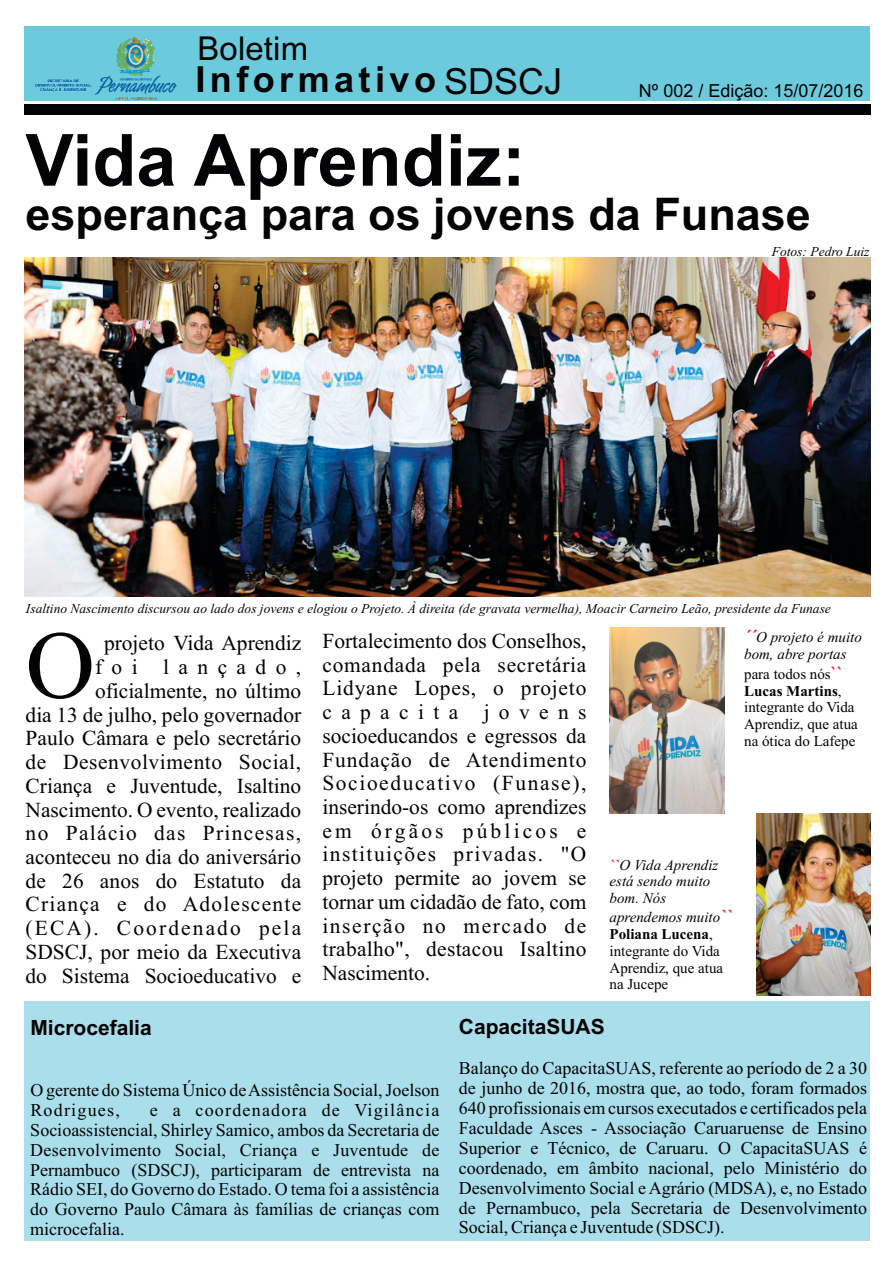
<style>
.page{position:relative;width:893px;height:1263px;background:#fff}
.page>*{position:absolute;margin:0;border:0;box-sizing:border-box;transform-origin:0 0}
.t1{font:96.15px "Times New Roman";color:#020304}
.t2{font:700 72px "Arial";color:#020304}
.t3{font:700 45px "Arial";color:#020304}
.t4{font:700 36px "Arial";letter-spacing:.125em;color:#020304}
.t5{font:32.85px "Arial";letter-spacing:.005em;color:#020304}
.t6{font:21.45px/23.7px "Times New Roman";color:#020304;text-align:right}
.t7{font:700 21px "Arial";color:#020304}
.t8{font:18px/20px "Times New Roman";color:#020304;text-align:justify}
.t9{font:18px "Arial";color:#020304}
.t10{font:italic 700 18px "Times New Roman";color:#ed1c24}
.t11{font:700 18px "Times New Roman";color:#ed1c24}
.t12{font:15px/16.8px "Times New Roman";color:#020304}
.t13{font:italic 15px/17.2px "Times New Roman";color:#020304}
.t14{font:italic 13.5px "Times New Roman";color:#020304}
.s1{font-weight:400}
.s2{font-weight:700}
.s3{font-weight:700;color:#ed1c24}
.s4{font-style:italic}
</style>
<div class="page">
<div style="left:25px;top:1001px;width:845px;height:240px;background:#a9deea"></div>
<div style="left:25px;top:26px;width:845px;height:75px;background:#6bcbdc"></div>
<img style="left:35px;top:37px;width:142px;height:62px">
<div style="left:24px;top:104px;width:846px;height:11px;background:#020304"></div>
<img style="left:609px;top:627px;width:115px;height:186px">
<img style="left:756px;top:813px;width:114px;height:182px">
<img style="left:25px;top:257px;width:845px;height:339px">
<h3 class="t5" style="left:198px;top:37px;width:112px">Boletim</h3>
<h3 class="t4" style="left:195px;top:66px;width:368px">Informativo <span class="s1">SDSCJ</span></h3>
<p class="t9" style="left:639px;top:84px;width:226px">Nº 002 / Edição: 15/07/2016</p>
<h2 class="t2" style="left:26px;top:133px;width:502px">Vida Aprendiz:</h2>
<h3 class="t3" style="left:26px;top:197px;width:787px">esperança para os jovens da Funase</h3>
<p class="t14" style="left:772px;top:247px;width:99px">Fotos: Pedro Luiz</p>
<p class="t14" style="left:26px;top:604px;width:806px">Isaltino Nascimento discursou ao lado dos jovens e elogiou o Projeto. À direita (de gravata vermelha), Moacir Carneiro Leão, presidente da Funase</p>
<h1 class="t1" style="left:26px;top:631px;width:71px">O</h1>
<p class="t6" style="left:104px;top:633px;width:199px">projeto Vida Aprendiz</p>
<p class="t6" style="left:26px;top:657px;width:277px">foi lançado, oficialmente, no último<br>dia 13 de julho, pelo governador<br>Paulo Câmara e pelo secretário de Desenvolvimento Social,<br>Criança e Juventude, Isaltino<br>Nascimento. O evento, realizado no Palácio das Princesas, aconteceu no dia do aniversário de 26 anos do Estatuto da<br>Criança e do Adolescente (ECA). Coordenado pela<br>SDSCJ, por meio da Executiva do Sistema Socioeducativo e</p>
<p class="t6" style="left:322px;top:631px;width:266px;text-align:justify">Fortalecimento dos Conselhos, comandada pela secretária Lidyane Lopes, o projeto capacita jovens socioeducandos e egressos da Fundação de Atendimento Socioeducativo (Funase), inserindo-os como aprendizes em órgãos públicos e instituições privadas. "O projeto permite ao jovem se tornar um cidadão de fato, com inserção no mercado de trabalho", destacou Isaltino Nascimento.</p>
<p class="t10" style="left:744px;top:630px;width:13px">´´</p>
<p class="t13" style="left:744px;top:630px;width:119px;text-indent:12px">O projeto é muito bom, abre portas</p>
<p class="t12" style="left:744px;top:666px;width:115px">para todos nós<br><span class="s2">Lucas Martins</span>, integrante do Vida<br>Aprendiz, que atua na ótica do Lafepe</p>
<p class="t11" style="left:831px;top:666px;width:13px">``</p>
<p class="t13" style="left:609px;top:857px;width:110px"><span class="s3">``</span>O Vida Aprendiz</p>
<p class="t13" style="left:609px;top:874px;width:102px;line-height:16.6px">está sendo muito bom. Nós</p>
<p class="t12" style="left:609px;top:910px;width:115px"><span class="s4">aprendemos muito<br></span><span class="s2">Poliana Lucena</span>, integrante do Vida<br>Aprendiz, que atua na Jucepe</p>
<p class="t10" style="left:720px;top:910px;width:13px">``</p>
<p class="t7" style="left:30px;top:1020px;width:123px">Microcefalia</p>
<p class="t8" style="left:30px;top:1081px;width:411px">O gerente do Sistema Único de Assistência Social, Joelson<br>Rodrigues,</p>
<p class="t8" style="left:30px;top:1101px;width:411px;text-indent:120px">e a coordenadora de Vigilância Socioassistencial, Shirley Samico, ambos da Secretaria de Desenvolvimento Social, Criança e Juventude de Pernambuco (SDSCJ), participaram de entrevista na Rádio SEI, do Governo do Estado. O tema foi a assistência do Governo Paulo Câmara às famílias de crianças com microcefalia.</p>
<p class="t7" style="left:459px;top:1018px;width:147px">CapacitaSUAS</p>
<p class="t8" style="left:459px;top:1060px;width:410px">Balanço do CapacitaSUAS, referente ao período de 2 a 30 de junho de 2016, mostra que, ao todo, foram formados 640 profissionais em cursos executados e certificados pela Faculdade Asces - Associação Caruaruense de Ensino Superior e Técnico, de Caruaru. O CapacitaSUAS é coordenado, em âmbito nacional, pelo Ministério do Desenvolvimento Social e Agrário (MDSA), e, no Estado de Pernambuco, pela Secretaria de Desenvolvimento Social, Criança e Juventude (SDSCJ).</p>
</div>
